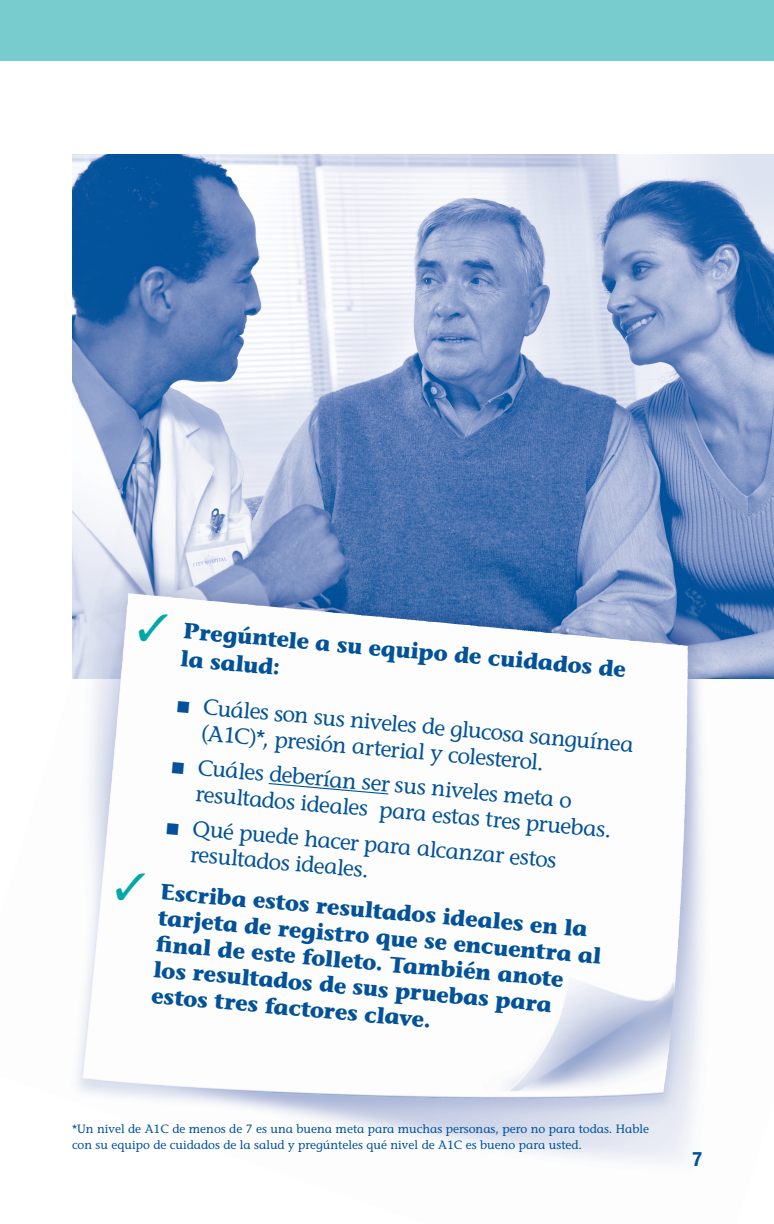
<style>
.page{position:relative;width:774px;height:1224px;background:#fff}
.page>*{position:absolute;margin:0;border:0;box-sizing:border-box;transform-origin:0 0}
.Text{font:500 22px/26px "Stone Informal Std";color:#01529a}
.Text-2{font:700 22px/26px "Stone Informal Std";color:#01529a}
.Text-3{font:700 condensed 20px "Helvetica Neue LT Std";color:#01529a}
.Text-4{font:500 12px/16px "Stone Informal Std";color:#01529a}
.s1{color:#00a9a7}
</style>
<div class="page">
<img style="left:72px;top:154px;width:702px;height:273px">
<div style="left:0;top:0;width:774px;height:60px;background:#78cccd"></div>
<img style="left:72px;top:427px;width:702px;height:736px">
<img style="left:82px;top:602px;width:95px;height:485px">
<svg style="left:267px;top:782px;width:122px;height:13px"></svg>
<p class="Text-2" style="left:185px;top:616px;width:446px;line-height:28px;text-indent:-46px;rotate:5deg"><span class="s1">✓</span> Pregúntele a su equipo de cuidados de la salud:</p>
<p class="Text" style="left:204px;top:694px;width:434px;text-indent:-26px;rotate:5deg">■ Cuáles son sus niveles de glucosa sanguínea (A1C)*, presión arterial y colesterol.</p>
<p class="Text" style="left:199px;top:755px;width:419px;text-indent:-26px;rotate:5deg">■ Cuáles deberían ser sus niveles meta o resultados ideales para estas tres pruebas.</p>
<p class="Text" style="left:194px;top:815px;width:367px;text-indent:-26px;rotate:5deg">■ Qué puede hacer para alcanzar estos resultados ideales.</p>
<p class="Text-2" style="left:162px;top:878px;width:446px;text-indent:-46px;rotate:5deg"><span class="s1">✓</span> Escriba estos resultados ideales en la tarjeta de registro que se encuentra al fi nal de este folleto. También anote los resultados de sus pruebas para estos tres factores clave.</p>
<p class="Text-4" style="left:72px;top:1121px;width:579px">*Un nivel de A1C de menos de 7 es una buena meta para muchas personas, pero no para todas. Hable con su equipo de cuidados de la salud y pregúnteles qué nivel de A1C es bueno para usted.</p>
<p class="Text-3" style="left:692px;top:1147px;width:11px">7</p>
</div>
